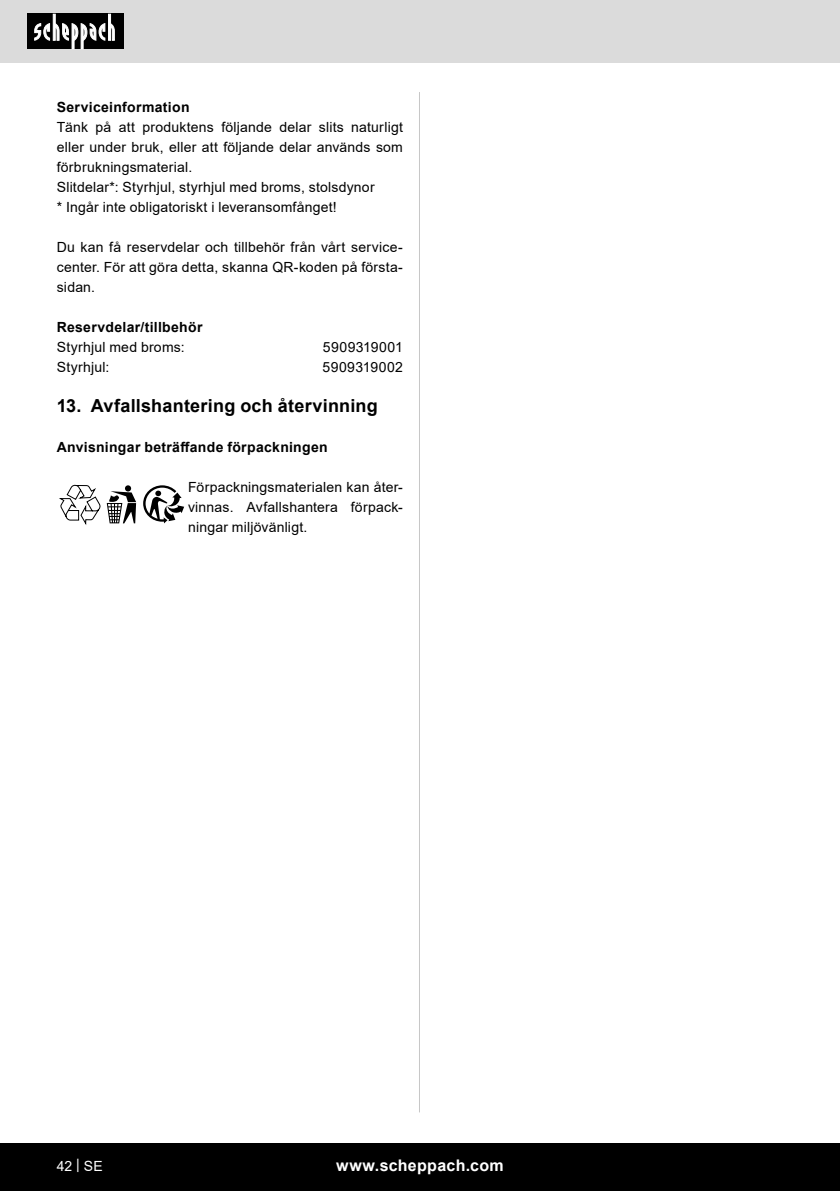
<style>
.page{position:relative;width:840px;height:1191px;background:#fff}
.page>*{position:absolute;margin:0;border:0;box-sizing:border-box;transform-origin:0 0}
.t1{font:700 18px "Arial";letter-spacing:.01em;color:#000}
.t2{font:700 16px "Arial";letter-spacing:.02em;color:#fff}
.Basiseinstellung{font:14px/20px "Arial";letter-spacing:.015em;color:#000;text-align:justify}
.Basiseinstellung-2{font:700 14px "Arial";letter-spacing:.02em;color:#000}
.t3{font:14px "Arial";color:#fff}
</style>
<div class="page">
<div style="left:0;top:0;width:839px;height:63px;background:#dbdbdb"></div>
<div style="left:0;top:1143px;width:839px;height:48px;background:#000"></div>
<div style="left:27px;top:14px;width:96px;height:35px;background:#000"></div>
<svg style="left:34px;top:14px;width:81px;height:35px"></svg>
<hr style="left:419px;top:92px;width:1px;height:1020px;background:#c7c7c7">
<svg style="left:107px;top:485px;width:29px;height:38px"></svg>
<svg style="left:143px;top:485px;width:41px;height:38px"></svg>
<svg style="left:59px;top:484px;width:41px;height:41px"></svg>
<p class="Basiseinstellung-2" style="left:57px;top:97px;width:134px">Serviceinformation</p>
<p class="Basiseinstellung" style="left:57px;top:117px;width:347px">Tänk på att produktens följande delar slits naturligt eller under bruk, eller att följande delar används som förbrukningsmaterial.</p>
<p class="Basiseinstellung" style="left:57px;top:177px;width:319px">Slitdelar*: Styrhjul, styrhjul med broms, stolsdynor</p>
<p class="Basiseinstellung" style="left:57px;top:197px;width:281px">* Ingår inte obligatoriskt i leveransomfånget!</p>
<p class="Basiseinstellung" style="left:57px;top:237px;width:347px">Du kan få reservdelar och tillbehör från vårt service&shy;center. För att göra detta, skanna QR-koden på första&shy;sidan.</p>
<p class="Basiseinstellung-2" style="left:57px;top:317px;width:147px">Reservdelar/tillbehör</p>
<p class="Basiseinstellung" style="left:57px;top:337px;width:129px">Styrhjul med broms:</p>
<p class="Basiseinstellung" style="left:323px;top:337px;width:81px">5909319001</p>
<p class="Basiseinstellung" style="left:57px;top:357px;width:54px">Styrhjul:</p>
<p class="Basiseinstellung" style="left:322px;top:357px;width:82px">5909319002</p>
<p class="t1" style="left:57px;top:393px;width:322px">13. Avfallshantering och återvinning</p>
<p class="Basiseinstellung-2" style="left:57px;top:437px;width:272px">Anvisningar beträffande förpackningen</p>
<p class="Basiseinstellung" style="left:188px;top:477px;width:216px">Förpackningsmaterialen kan åter&shy;vinnas. Avfallshantera förpack&shy;ningar miljövänligt.</p>
<p class="t3" style="left:57px;top:1156px;width:47px">42 | SE</p>
<p class="t2" style="left:336px;top:1154px;width:169px">www.scheppach.com</p>
</div>
